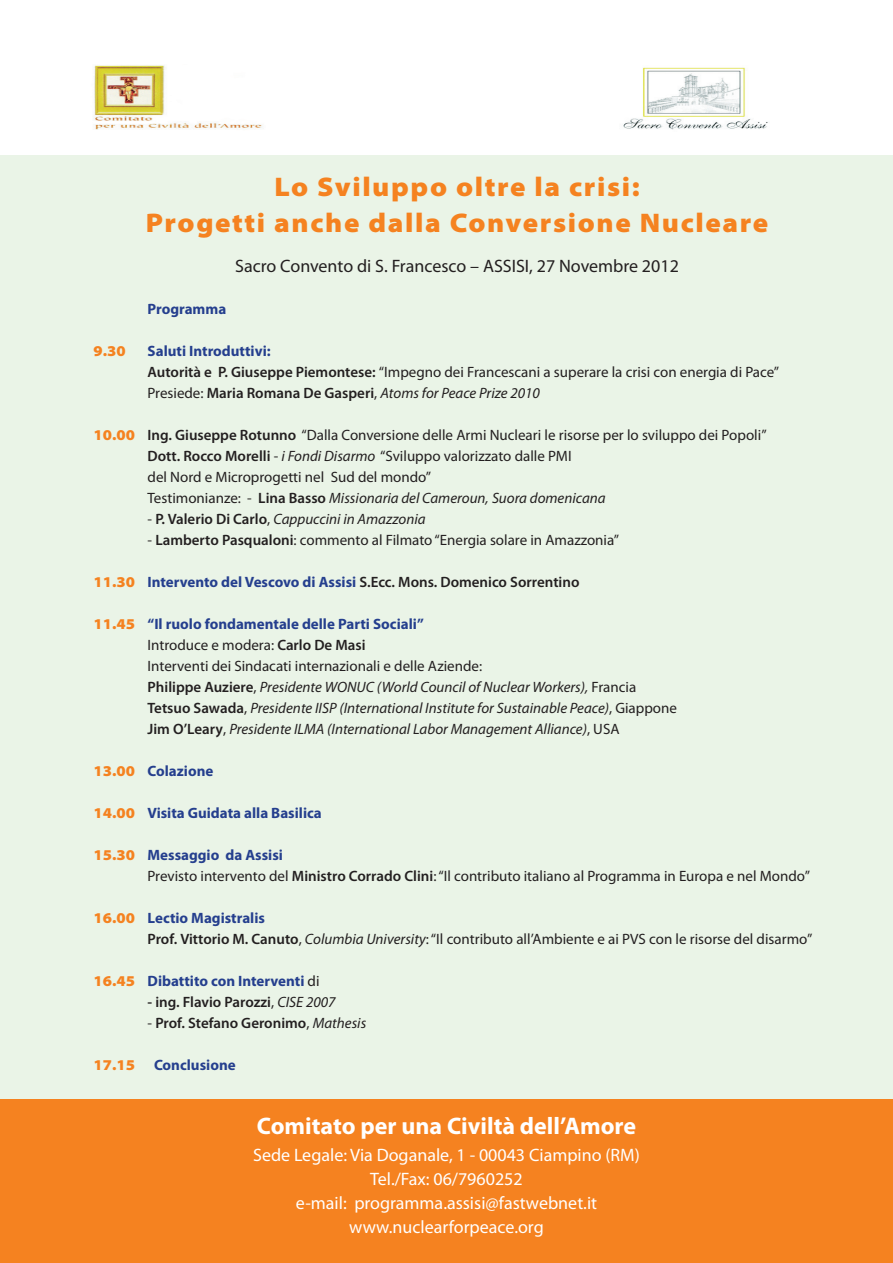
<style>
.page{position:relative;width:893px;height:1263px;background:#fff}
.page>*{position:absolute;margin:0;border:0;box-sizing:border-box;transform-origin:0 0}
.t1{font:900 semi-expanded 27px/36px "Myriad Pro";letter-spacing:.06em;color:#f58220;text-align:center}
.t2{font:700 24px "Myriad Pro";color:#fff}
.t3{font:18px/24px "Myriad Pro";color:#fff;text-align:center}
.t4{font:18px "Myriad Pro";color:#231f20}
.t5{font:15px/21px "Myriad Pro";color:#231f20}
.t6{font:italic 15px/21px "Myriad Pro";color:#231f20}
.t7{font:600 15px "Myriad Pro";color:#231f20}
.t8{font:700 15px "Myriad Pro";color:#253f8e}
.t9{font:900 semi-expanded 15px "Myriad Pro";color:#f58220}
.s1{font-weight:700;color:#253f8e}
.s2{font-weight:600}
.s3{font-style:italic}
.s4{font-weight:900;font-stretch:semi-expanded;color:#f58220}
.s5{font-style:normal}
.s6{font-weight:600;font-style:normal}
.s7{font-weight:900;font-style:normal;font-stretch:semi-expanded;color:#f58220}
.s8{font-weight:700;font-style:normal;color:#253f8e}
.s9{font-weight:400;color:#231f20}
.s10{font-weight:400}
.s11{font-weight:400;font-style:italic}
</style>
<div class="page">
<div style="left:0;top:156px;width:893px;height:961px;background:#eaf4e7"></div>
<div style="left:0;top:1100px;width:893px;height:163px;background:#f58220"></div>
<img style="left:623px;top:67px;width:145px;height:63px">
<img style="left:94px;top:65px;width:168px;height:65px">
<h1 class="t1" style="left:146px;top:169px;width:624px">Lo Sviluppo oltre la crisi:<br>Progetti anche dalla Conversione Nucleare</h1>
<p class="t4" style="left:235px;top:256px;width:445px">Sacro Convento di S. Francesco – ASSISI, 27 Novembre 2012</p>
<p class="t8" style="left:148px;top:301px;width:80px">Programma</p>
<p class="t9" style="left:94px;top:343px;width:34px">9.30</p>
<p class="t5" style="left:148px;top:341px;width:633px"><span class="s1">Saluti Introduttivi:<br></span><span class="s2">Autorità e P. Giuseppe Piemontese:</span> “Impegno dei Francescani a superare la crisi con energia di Pace”<br>Presiede: <span class="s2">Maria Romana De Gasperi</span>, <span class="s3">Atoms for Peace Prize 2010</span></p>
<p class="t5" style="left:148px;top:425px;width:621px;text-indent:-54px"><span class="s4">10.00</span> <span class="s2">Ing. Giuseppe Rotunno</span> “Dalla Conversione delle Armi Nucleari le risorse per lo sviluppo dei Popoli” <span class="s2">Dott. Rocco Morelli</span> - <span class="s3">i Fondi Disarmo</span> “Sviluppo valorizzato dalle PMI<br>del Nord e Microprogetti nel Sud del mondo”<br>Testimonianze: - <span class="s2">Lina Basso</span> <span class="s3">Missionaria del Cameroun, Suora domenicana</span></p>
<p class="t6" style="left:148px;top:509px;width:280px"><span class="s5">-</span> <span class="s6">P. Valerio Di Carlo</span><span class="s5">,</span> Cappuccini in Amazzonia</p>
<p class="t5" style="left:148px;top:530px;width:473px">- <span class="s2">Lamberto Pasqualoni</span>: commento al Filmato “Energia solare in Amazzonia”</p>
<p class="t7" style="left:94px;top:574px;width:487px"><span class="s4">11.30</span> <span class="s1">Intervento del Vescovo di Assisi</span> S.Ecc. Mons. Domenico Sorrentino</p>
<p class="t6" style="left:148px;top:614px;width:531px;text-indent:-54px"><span class="s7">11.45</span> <span class="s8">“Il ruolo fondamentale delle Parti Sociali”<br></span><span class="s5">Introduce e modera:</span> <span class="s6">Carlo De Masi<br></span><span class="s5">Interventi dei Sindacati internazionali e delle Aziende:<br></span><span class="s6">Philippe Auziere</span><span class="s5">,</span> Presidente WONUC (World Council of Nuclear Workers), <span class="s5">Francia </span><span class="s6">Tetsuo Sawada</span><span class="s5">,</span> Presidente IISP (International Institute for Sustainable Peace)<span class="s5">, Giappone </span><span class="s6">Jim O’Leary</span><span class="s5">,</span> Presidente ILMA (International Labor Management Alliance)<span class="s5">, USA</span></p>
<p class="t8" style="left:94px;top:763px;width:121px"><span class="s4">13.00</span> Colazione</p>
<p class="t8" style="left:94px;top:805px;width:230px"><span class="s4">14.00</span> Visita Guidata alla Basilica</p>
<p class="t5" style="left:148px;top:845px;width:664px;text-indent:-54px"><span class="s4">15.30</span> <span class="s1">Messaggio da Assisi<br></span>Previsto intervento del <span class="s2">Ministro Corrado Clini</span>: “Il contributo italiano al Programma in Europa e nel Mondo”</p>
<p class="t5" style="left:148px;top:908px;width:666px;text-indent:-54px"><span class="s4">16.00</span> <span class="s1">Lectio Magistralis<br></span><span class="s2">Prof. Vittorio M. Canuto</span>, <span class="s3">Columbia University</span>: “Il contributo all’Ambiente e ai PVS con le risorse del disarmo”</p>
<p class="t8" style="left:94px;top:973px;width:227px"><span class="s4">16.45</span> Dibattito con Interventi <span class="s9">di</span></p>
<p class="t7" style="left:148px;top:994px;width:189px">- ing. Flavio Parozzi<span class="s10">,</span> <span class="s11">CISE 2007</span></p>
<p class="t7" style="left:148px;top:1015px;width:220px"><span class="s10">-</span> Prof. Stefano Geronimo<span class="s10">,</span> <span class="s11">Mathesis</span></p>
<p class="t9" style="left:94px;top:1057px;width:43px">17.15</p>
<p class="t8" style="left:154px;top:1057px;width:83px">Conclusione</p>
<h2 class="t2" style="left:257px;top:1112px;width:381px">Comitato per una Civiltà dell’Amore</h2>
<p class="t3" style="left:253px;top:1143px;width:388px">Sede Legale: Via Doganale, 1 - 00043 Ciampino (RM)<br>Tel./Fax: 06/7960252<br>e-mail: programma.assisi@fastwebnet.it www.nuclearforpeace.org</p>
</div>
